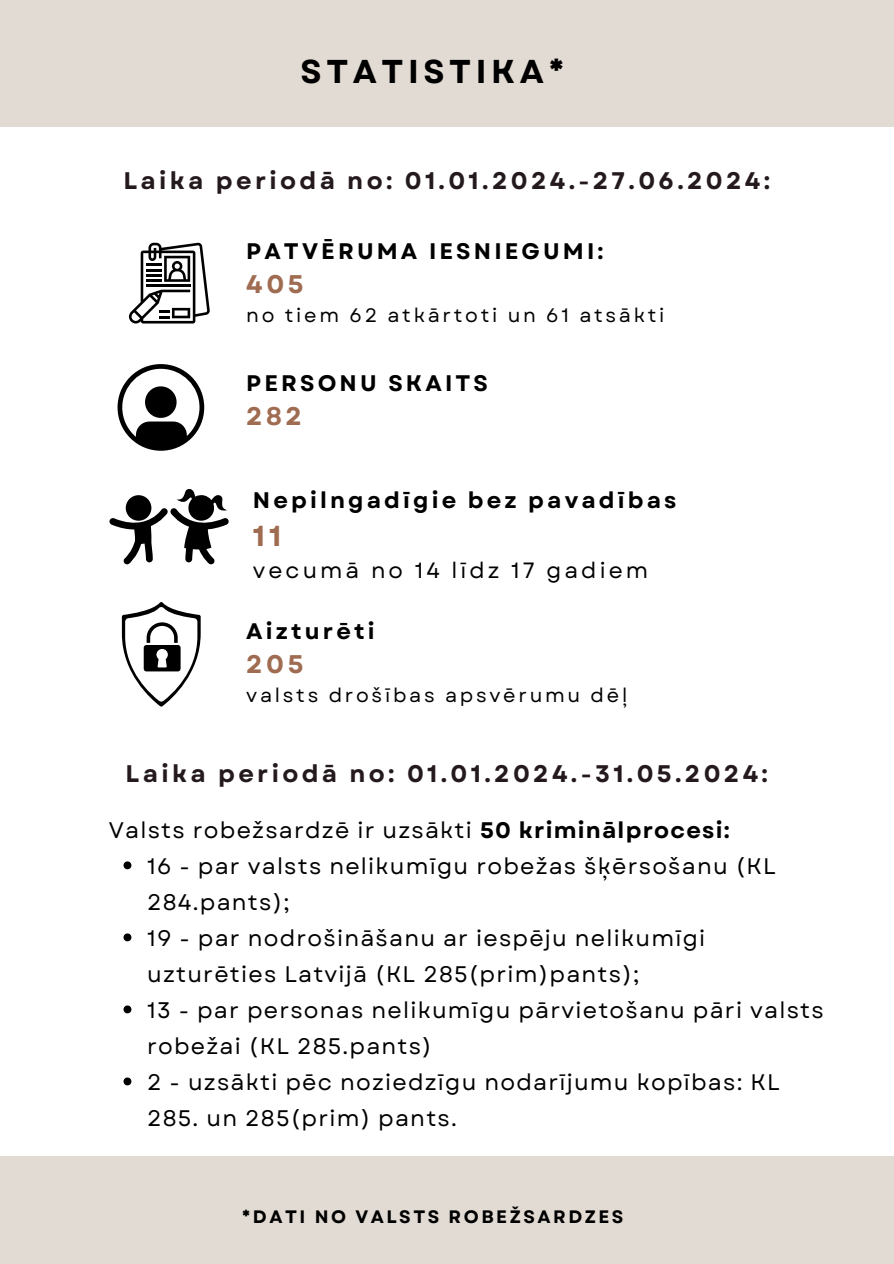
<style>
.page{position:relative;width:894px;height:1264px;background:#fff}
.page>*{position:absolute;margin:0;border:0;box-sizing:border-box;transform-origin:0 0}
.t1{font:700 33px "Garet";letter-spacing:.14em;color:#000}
.t2{font:700 28.8px "Garet";color:#9f6c52}
.t3{font:700 25.5px "Garet";letter-spacing:.14em;color:#9f6c52}
.t4{font:700 24px "Garet";letter-spacing:.14em;color:#241a1d}
.t5{font:22.5px/36px "Garet";letter-spacing:.055em;color:#000}
.t6{font:700 22.5px "Garet";letter-spacing:.14em;color:#000}
.t7{font:22.05px "Garet";letter-spacing:.14em;color:#000}
.t8{font:19.5px "Garet";letter-spacing:.14em;color:#000}
.t9{font:700 18px "Garet";letter-spacing:.14em;color:#000}
.s1{font-weight:700}
</style>
<div class="page">
<div style="left:0;top:0;width:893px;height:127px;background:#e1dbd3"></div>
<div style="left:0;top:1155px;width:893px;height:108px;background:#e1dbd3"></div>
<svg style="left:129px;top:242px;width:81px;height:81px"></svg>
<svg style="left:117px;top:364px;width:87px;height:87px"></svg>
<svg style="left:109px;top:489px;width:120px;height:75px"></svg>
<svg style="left:122px;top:602px;width:79px;height:104px"></svg>
<svg style="left:123px;top:861px;width:8px;height:8px"></svg>
<svg style="left:123px;top:933px;width:8px;height:8px"></svg>
<svg style="left:123px;top:1005px;width:8px;height:8px"></svg>
<svg style="left:123px;top:1077px;width:8px;height:8px"></svg>
<h1 class="t1" style="left:300px;top:47px;width:265px">STATISTIKA*</h1>
<h3 class="t4" style="left:123px;top:163px;width:648px">Laika periodā no: 01.01.2024.-27.06.2024:</h3>
<p class="t6" style="left:246px;top:235px;width:359px">PATVĒRUMA IESNIEGUMI:</p>
<p class="t3" style="left:246px;top:266px;width:59px">405</p>
<p class="t8" style="left:246px;top:301px;width:419px">no tiem 62 atkārtoti un 61 atsākti</p>
<p class="t6" style="left:246px;top:367px;width:243px">PERSONU SKAITS</p>
<p class="t3" style="left:246px;top:398px;width:57px">282</p>
<p class="t6" style="left:253px;top:484px;width:425px">Nepilngadīgie bez pavadības</p>
<p class="t2" style="left:253px;top:515px;width:30px">11</p>
<p class="t7" style="left:253px;top:554px;width:397px">vecumā no 14 līdz 17 gadiem</p>
<p class="t6" style="left:246px;top:615px;width:130px">Aizturēti</p>
<p class="t3" style="left:246px;top:645px;width:59px">205</p>
<p class="t8" style="left:246px;top:681px;width:382px">valsts drošības apsvērumu dēļ</p>
<h2 class="t4" style="left:126px;top:756px;width:643px">Laika periodā no: 01.01.2024.-31.05.2024:</h2>
<p class="t5" style="left:109px;top:812px;width:622px">Valsts robežsardzē ir uzsākti <span class="s1">50 kriminālprocesi:</span></p>
<p class="t5" style="left:147px;top:848px;width:630px">16 - par valsts nelikumīgu robežas šķērsošanu (KL<br>284.pants);</p>
<h3 class="t5" style="left:147px;top:920px;width:559px">19 - par nodrošināšanu ar iespēju nelikumīgi uzturēties Latvijā (KL 285(prim)pants);</h3>
<h4 class="t5" style="left:147px;top:992px;width:678px">13 - par personas nelikumīgu pārvietošanu pāri valsts robežai (KL 285.pants)</h4>
<p class="t5" style="left:147px;top:1064px;width:634px">2 - uzsākti pēc noziedzīgu nodarījumu kopības: KL<br>285. un 285(prim) pants.</p>
<p class="t9" style="left:242px;top:1203px;width:383px">*DATI NO VALSTS ROBEŽSARDZES</p>
</div>
